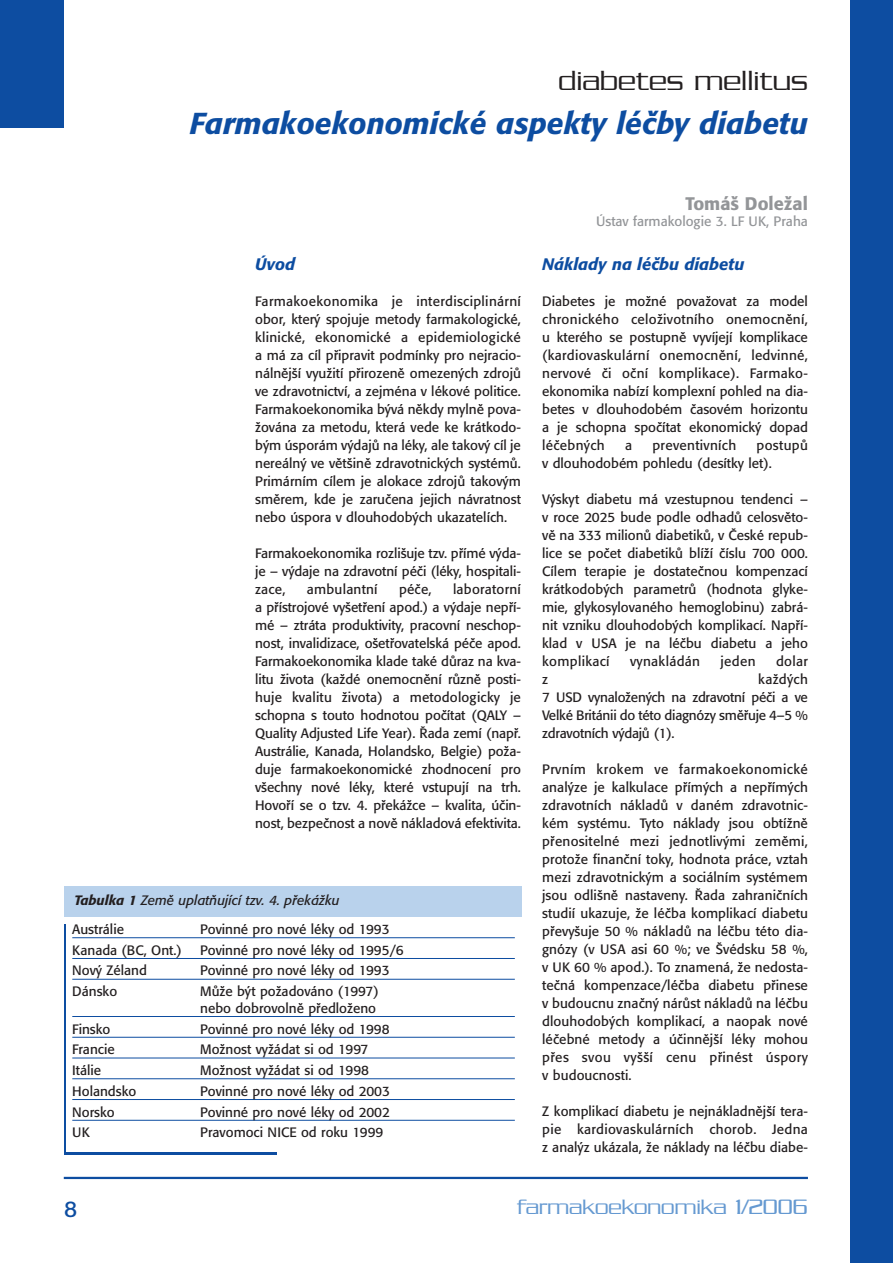
<style>
.page{position:relative;width:893px;height:1263px;background:#fff}
.page>*{position:absolute;margin:0;border:0;box-sizing:border-box;transform-origin:0 0}
.t1{font:italic 500 30px "Formata CE";color:#0d4da1}
.t2{font:300 30px "Serpentine CE";color:#231f20}
.t3{font:300 22.5px "Serpentine CE";color:#6599d1}
.t4{font:22.5px "Formata CE";color:#0d4da1}
.t5{font:500 18px "Formata CE";color:#939598}
.t6{font:italic 500 16.5px "Formata CE";color:#0d4da1}
.t7{font:13.5px/18px "Formata CE";color:#231f20;text-align:justify}
.t8{font:italic 13.5px/29.2px "Formata CE";color:#231f20}
.t9{font:13.5px "Formata CE";color:#939598}
.t10{font:13.5px "Formata CE";letter-spacing:.025em;color:#231f20}
.s1{font-weight:500}
.s2{font-style:normal}
</style>
<div class="page">
<div style="left:850px;top:0;width:43px;height:1263px;background:#0d4da1"></div>
<hr style="left:64px;top:1177px;width:744px;height:2px;background:#0d4da1">
<div style="left:0;top:0;width:64px;height:128px;background:#0d4da1"></div>
<div style="left:64px;top:886px;width:457px;height:31px;background:#b9d2ec"></div>
<hr style="left:72px;top:937px;width:443px;height:1px;background:#0d4da1">
<hr style="left:72px;top:958px;width:443px;height:1px;background:#0d4da1">
<hr style="left:72px;top:979px;width:443px;height:1px;background:#0d4da1">
<hr style="left:72px;top:1016px;width:443px;height:1px;background:#0d4da1">
<hr style="left:72px;top:1037px;width:443px;height:1px;background:#0d4da1">
<hr style="left:72px;top:1058px;width:443px;height:1px;background:#0d4da1">
<hr style="left:72px;top:1078px;width:443px;height:1px;background:#0d4da1">
<hr style="left:72px;top:1099px;width:443px;height:1px;background:#0d4da1">
<hr style="left:72px;top:1120px;width:443px;height:1px;background:#0d4da1">
<h1 class="t2" style="left:559px;top:66px;width:251px">diabetes mellitus</h1>
<h1 class="t1" style="left:190px;top:111px;width:619px">Farmakoekonomické aspekty léčby diabetu</h1>
<p class="t6" style="left:255px;top:257px;width:41px">Úvod</p>
<p class="t7" style="left:255px;top:293px;width:267px">Farmakoekonomika je interdisciplinární obor, který spojuje metody farmakologické, klinické, ekonomické a epidemiologické a má za cíl připravit podmínky pro nejracio&shy;nálnější využití přirozeně omezených zdrojů ve zdravotnictví, a zejména v lékové politice.<br>Farmakoekonomika bývá někdy mylně pova&shy;žována za metodu, která vede ke krátkodo&shy;bým úsporám výdajů na léky, ale takový cíl je nereálný ve většině zdravotnických systémů.<br>Primárním cílem je alokace zdrojů takovým směrem, kde je zaručena jejich návratnost nebo úspora v dlouhodobých ukazatelích.</p>
<p class="t7" style="left:255px;top:545px;width:267px">Farmakoekonomika rozlišuje tzv. přímé výda&shy;je – výdaje na zdravotní péči (léky, hospitali&shy;zace,</p>
<p class="t7" style="left:255px;top:581px;width:267px;text-indent:198px">laboratorní a přístrojové vyšetření apod.) a výdaje nepří&shy;mé – ztráta produktivity, pracovní neschop&shy;nost, invalidizace, ošetřovatelská péče apod.<br>Farmakoekonomika klade také důraz na kva&shy;litu života (každé onemocnění různě posti&shy;huje kvalitu života) a metodologicky je schopna s touto hodnotou počítat (QALY – Quality Adjusted Life Year). Řada zemí (např.<br>Austrálie, Kanada, Holandsko, Belgie) poža&shy;duje farmakoekonomické zhodnocení pro všechny nové léky, které vstupují na trh.<br>Hovoří se o tzv. 4. překážce – kvalita, účin&shy;nost, bezpečnost a nově nákladová efektivita.</p>
<p class="t7" style="left:307px;top:581px;width:72px">ambulantní</p>
<p class="t7" style="left:399px;top:581px;width:34px">péče,</p>
<p class="t8" style="left:72px;top:886px;width:269px"><span class="s1">Tabulka 1</span> Země uplatňující tzv. 4. překážku<br><span class="s2">Austrálie</span></p>
<p class="t7" style="left:200px;top:921px;width:191px">Povinné pro nové léky od 1993</p>
<p class="t7" style="left:72px;top:942px;width:111px">Kanada (BC, Ont.)</p>
<p class="t7" style="left:200px;top:942px;width:205px">Povinné pro nové léky od 1995/6</p>
<p class="t7" style="left:72px;top:963px;width:76px">Nový Zéland</p>
<p class="t7" style="left:200px;top:963px;width:191px">Povinné pro nové léky od 1993</p>
<p class="t7" style="left:72px;top:984px;width:46px">Dánsko</p>
<p class="t7" style="left:200px;top:984px;width:180px;line-height:16.5px">Může být požadováno (1997) nebo dobrovolně předloženo</p>
<p class="t7" style="left:72px;top:1021px;width:40px">Finsko</p>
<p class="t7" style="left:200px;top:1021px;width:191px">Povinné pro nové léky od 1998</p>
<p class="t7" style="left:72px;top:1042px;width:44px">Francie</p>
<p class="t7" style="left:200px;top:1042px;width:170px">Možnost vyžádat si od 1997</p>
<p class="t7" style="left:72px;top:1062px;width:30px">Itálie</p>
<p class="t7" style="left:200px;top:1062px;width:170px">Možnost vyžádat si od 1998</p>
<p class="t7" style="left:72px;top:1083px;width:66px">Holandsko</p>
<p class="t7" style="left:200px;top:1083px;width:191px">Povinné pro nové léky od 2003</p>
<p class="t7" style="left:72px;top:1104px;width:44px">Norsko</p>
<p class="t7" style="left:200px;top:1104px;width:191px">Povinné pro nové léky od 2002</p>
<p class="t7" style="left:72px;top:1125px;width:19px">UK</p>
<p class="t7" style="left:200px;top:1125px;width:185px">Pravomoci NICE od roku 1999</p>
<h3 class="t5" style="left:685px;top:196px;width:124px">Tomáš Doležal</h3>
<p class="t9" style="left:596px;top:216px;width:213px">Ústav farmakologie 3. LF UK, Praha</p>
<p class="t6" style="left:542px;top:257px;width:204px">Náklady na léčbu diabetu</p>
<p class="t7" style="left:542px;top:293px;width:267px">Diabetes je možné považovat za model chronického celoživotního onemocnění, u kterého se postupně vyvíjejí komplikace (kardiovaskulární onemocnění, ledvinné, nervové či oční komplikace). Farmako&shy;ekonomika nabízí komplexní pohled na dia&shy;betes v dlouhodobém časovém horizontu a je schopna spočítat ekonomický dopad léčebných</p>
<p class="t7" style="left:625px;top:437px;width:9px">a</p>
<p class="t10" style="left:652px;top:440px;width:85px">preventivních</p>
<p class="t7" style="left:542px;top:437px;width:267px;text-indent:214px">postupů v dlouhodobém pohledu (desítky let).</p>
<p class="t7" style="left:542px;top:491px;width:267px">Výskyt diabetu má vzestupnou tendenci – v roce 2025 bude podle odhadů celosvěto&shy;vě na 333 milionů diabetiků, v České repub&shy;lice se počet diabetiků blíží číslu 700 000.<br>Cílem terapie je dostatečnou kompenzací krátkodobých parametrů (hodnota glyke&shy;mie, glykosylovaného hemoglobinu) zabrá&shy;nit vzniku dlouhodobých komplikací. Napří&shy;klad v USA je na léčbu diabetu a jeho komplikací</p>
<p class="t10" style="left:630px;top:656px;width:72px">vynakládán</p>
<p class="t7" style="left:721px;top:653px;width:37px">jeden</p>
<p class="t7" style="left:776px;top:653px;width:33px">dolar</p>
<p class="t7" style="left:542px;top:671px;width:267px;text-indent:216px">každých 7 USD vynaložených na zdravotní péči a ve Velké Británii do této diagnózy směřuje 4–5 % zdravotních výdajů (1).</p>
<p class="t7" style="left:542px;top:761px;width:267px">Prvním krokem ve farmakoekonomické analýze je kalkulace přímých a nepřímých zdravotních nákladů v daném zdravotnic&shy;kém systému. Tyto náklady jsou obtížně přenositelné mezi jednotlivými zeměmi, protože finanční toky, hodnota práce, vztah mezi zdravotnickým a sociálním systémem jsou odlišně nastaveny. Řada zahraničních studií ukazuje, že léčba komplikací diabetu převyšuje 50 % nákladů na léčbu této dia&shy;gnózy (v USA asi 60 %; ve Švédsku 58 %, v UK 60 % apod.). To znamená, že nedosta&shy;tečná kompenzace/léčba diabetu přinese v budoucnu značný nárůst nákladů na léčbu dlouhodobých komplikací, a naopak nové léčebné metody a účinnější léky mohou přes svou vyšší cenu přinést úspory v budoucnosti.</p>
<p class="t7" style="left:542px;top:1103px;width:267px">Z komplikací diabetu je nejnákladnější tera&shy;pie kardiovaskulárních chorob. Jedna z analýz ukázala, že náklady na léčbu diabe-</p>
<p class="t7" style="left:542px;top:671px;width:7px">z</p>
<h2 class="t4" style="left:64px;top:1200px;width:15px">8</h2>
<h2 class="t3" style="left:517px;top:1195px;width:293px">farmakoekonomika 1/2006</h2>
</div>
